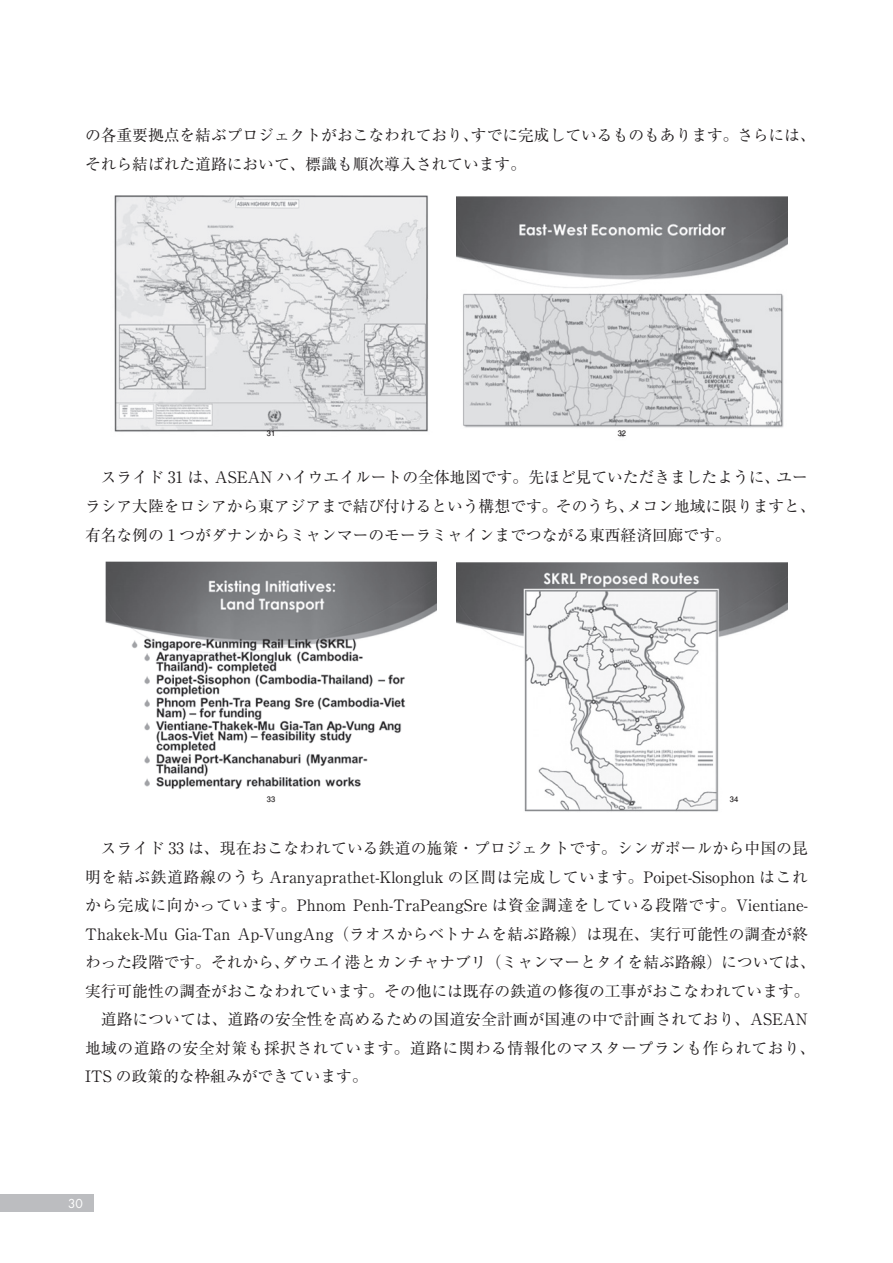
<style>
.page{position:relative;width:893px;height:1263px;background:#fff}
.page>*{position:absolute;margin:0;border:0;box-sizing:border-box;transform-origin:0 0}
.t1{font:15.75px/28.5px "Ryumin Pr 6 N";color:#231f20}
.t2{font:12px "Futura";color:#fff}
.t3{font:700 7.5px "Futo Go B101 Pr 6 N";color:#231f20}
</style>
<div class="page">
<div style="left:0;top:1195px;width:94px;height:17px;background:#bcbdc0"></div>
<img style="left:114px;top:196px;width:314px;height:237px">
<img style="left:105px;top:561px;width:332px;height:229px">
<img style="left:456px;top:196px;width:332px;height:242px">
<img style="left:456px;top:562px;width:332px;height:250px">
<div style="left:730px;top:795px;width:8px;height:8px;background:#fff"></div>
<p class="t1" style="left:85px;top:120px;width:732px">の各重要拠点を結ぶプロジェクトがおこなわれており、すでに完成しているものもあります。さらには、それら結ばれた道路において、標識も順次導入されています。</p>
<p class="t3" style="left:267px;top:427px;width:10px">31</p>
<p class="t3" style="left:618px;top:427px;width:10px">32</p>
<p class="t1" style="left:85px;top:462px;width:732px">　スライド 31 は、ASEAN ハイウエイルートの全体地図です。先ほど見ていただきましたように、ユーラシア大陸をロシアから東アジアまで結び付けるという構想です。そのうち、メコン地域に限りますと、有名な例の 1 つがダナンからミャンマーのモーラミャインまでつながる東西経済回廊です。</p>
<p class="t3" style="left:267px;top:793px;width:10px">33</p>
<p class="t3" style="left:730px;top:793px;width:10px">34</p>
<p class="t1" style="left:85px;top:833px;width:732px">　スライド 33 は、現在おこなわれている鉄道の施策・プロジェクトです。シンガポールから中国の昆明を結ぶ鉄道路線のうち Aranyaprathet-Klongluk の区間は完成しています。Poipet-Sisophon はこれから完成に向かっています。Phnom Penh-TraPeangSre は資金調達をしている段階です。Vientiane-Thakek-Mu Gia-Tan Ap-VungAng（ラオスからベトナムを結ぶ路線）は現在、実行可能性の調査が終わった段階です。それから、ダウエイ港とカンチャナブリ（ミャンマーとタイを結ぶ路線）については、実行可能性の調査がおこなわれています。その他には既存の鉄道の修復の工事がおこなわれています。　道路については、道路の安全性を高めるための国道安全計画が国連の中で計画されており、ASEAN地域の道路の安全対策も採択されています。道路に関わる情報化のマスタープランも作られており、ITS の政策的な枠組みができています。</p>
<p class="t2" style="left:68px;top:1195px;width:16px">30</p>
</div>
